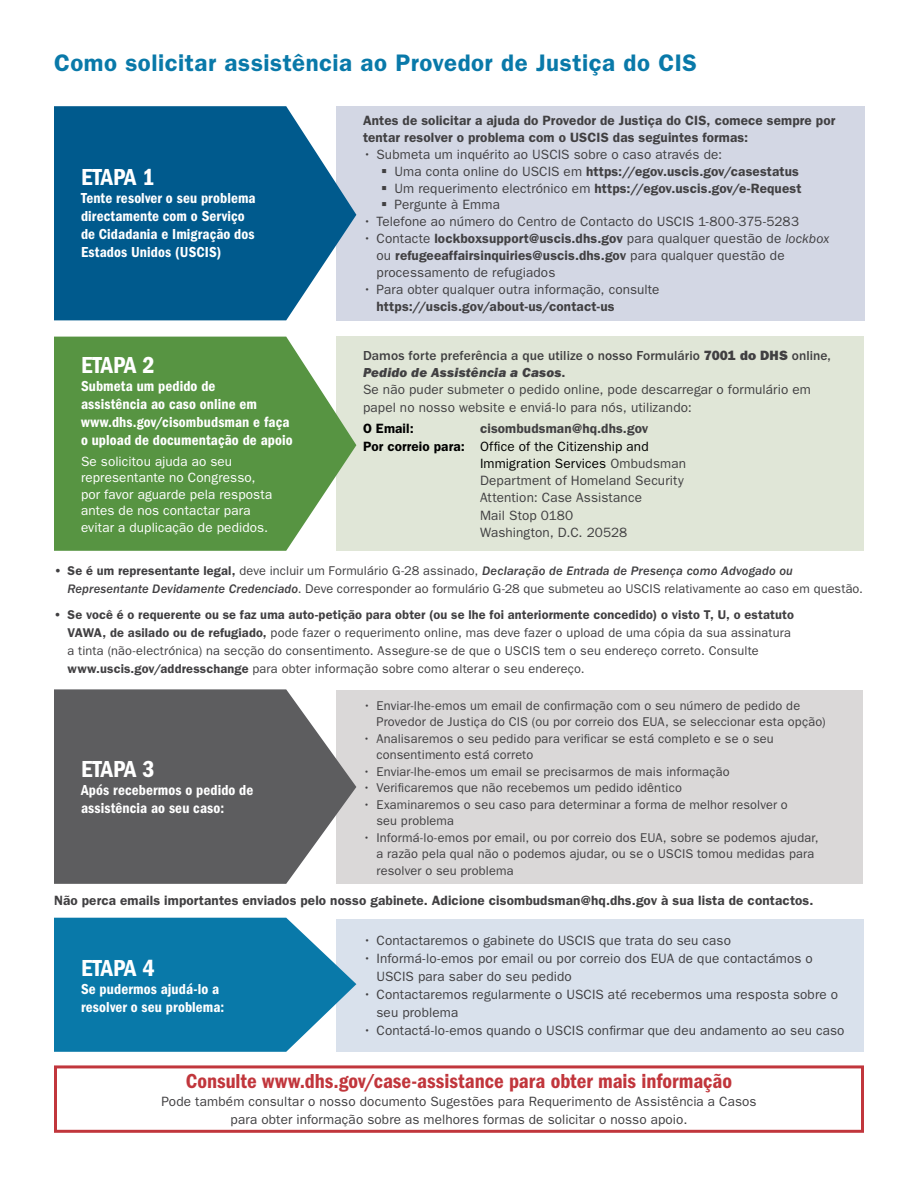
<style>
.page{position:relative;width:918px;height:1188px;background:#fff}
.page>*{position:absolute;margin:0;border:0;box-sizing:border-box;transform-origin:0 0}
.t1{font:600 24px "ITC Franklin Gothic Std";letter-spacing:.02em;color:#0979a9}
.t2{font:24px "ITC Franklin Gothic Std Dm Cd";letter-spacing:-.02em;color:#fff}
.t3{font:21px "ITC Franklin Gothic Std Dm Cd";color:#c1363c}
.t4{font:15px/18px "ITC Franklin Gothic Std Dm Cd";letter-spacing:.005em;color:#fff}
.t5{font:13.5px/16.8px "ITC Franklin Gothic Std";letter-spacing:.01em;color:#414042}
.t6{font:600 13.5px/16.8px "ITC Franklin Gothic Std";letter-spacing:.01em;color:#414042}
.t7{font:13.5px/16.5px "ITC Franklin Gothic Std";letter-spacing:.01em;color:#fff}
.t8{font:13.5px "ITC Franklin Gothic Std";letter-spacing:.01em;color:#000}
.t9{font:500 13.5px "ITC Franklin Gothic Std";letter-spacing:.005em;color:#414042}
.t10{font:13.5px "ITC Franklin Gothic Std Hvy It";letter-spacing:.01em;color:#414042}
.t11{font:600 13.5px "ITC Franklin Gothic Std";letter-spacing:.01em;color:#000}
.t12{font:12.75px/16.5px "ITC Franklin Gothic Std";letter-spacing:.01em;color:#414042}
.t13{font:12.75px "ITC Franklin Gothic Std Med It";letter-spacing:.01em;color:#414042}
.s1{font-weight:600}
.s2{font-style:italic}
.s3{font-family:"ITC Franklin Gothic Std Hvy";font-weight:400}
.s4{font-family:"ITC Franklin Gothic Std";font-weight:600}
.s5{color:#414042}
.s6{font-family:"ITC Franklin Gothic Std"}
.s7{font-family:"ITC Franklin Gothic Std Med It"}
</style>
<div class="page">
<div style="left:336px;top:106px;width:528px;height:214px;background:#d3d7e4"></div>
<svg style="left:54px;top:106px;width:302px;height:214px;background:#1a6a98"></svg>
<div style="left:54px;top:1065px;width:810px;height:68px;border:3px solid #c1363c"></div>
<div style="left:336px;top:337px;width:527px;height:214px;background:#e0e6d7"></div>
<svg style="left:54px;top:337px;width:302px;height:214px;background:#689e55"></svg>
<div style="left:336px;top:691px;width:526px;height:193px;background:#dad8d8"></div>
<svg style="left:54px;top:689px;width:302px;height:195px;background:#6d6d6f"></svg>
<div style="left:336px;top:919px;width:528px;height:133px;background:#d9e1ec"></div>
<svg style="left:54px;top:918px;width:302px;height:134px;background:#2386b1"></svg>
<h1 class="t1" style="left:54px;top:49px;width:645px">Como solicitar assistência ao Provedor de Justiça do CIS</h1>
<h1 class="t2" style="left:81px;top:164px;width:75px">ETAPA 1</h1>
<p class="t4" style="left:81px;top:189px;width:176px">Tente resolver o seu problema directamente com o Serviço de Cidadania e Imigração dos<br>Estados Unidos (USCIS)</p>
<p class="t6" style="left:363px;top:112px;width:474px">Antes de solicitar a ajuda do Provedor de Justiça do CIS, comece sempre por tentar resolver o problema com o USCIS das seguintes formas:</p>
<p class="t5" style="left:394px;top:146px;width:409px;text-indent:-32px">• Submeta um inquérito ao USCIS sobre o caso através de:<br>Uma conta online do USCIS em <span class="s1">https://egov.uscis.gov/casestatus </span>Um requerimento electrónico em <span class="s1">https://egov.uscis.gov/e-Request </span>Pergunte à Emma</p>
<p class="t5" style="left:363px;top:213px;width:438px">• Telefone ao número do Centro de Contacto do USCIS 1-800-375-5283</p>
<p class="t5" style="left:376px;top:230px;width:454px;text-indent:-13px">• Contacte <span class="s1">lockboxsupport@uscis.dhs.gov</span> para qualquer questão de <span class="s2">lockbox </span>ou <span class="s1">refugeeaffairsinquiries@uscis.dhs.gov</span> para qualquer questão de processamento de refugiados</p>
<p class="t5" style="left:363px;top:281px;width:298px">• Para obter qualquer outra informação, consulte</p>
<p class="t6" style="left:377px;top:298px;width:240px">https://uscis.gov/about-us/contact-us</p>
<p class="t9" style="left:363px;top:348px;width:469px">Damos forte preferência a que utilize o nosso Formulário <span class="s3">7001 do DHS</span> online,</p>
<p class="t10" style="left:363px;top:365px;width:204px">Pedido de Assistência a Casos<span class="s4">.</span></p>
<p class="t5" style="left:363px;top:381px;width:449px;line-height:17.2px">Se não puder submeter o pedido online, pode descarregar o formulário em papel no nosso website e enviá-lo para nós, utilizando:</p>
<p class="t11" style="left:363px;top:421px;width:52px">O Email:</p>
<p class="t6" style="left:480px;top:420px;width:170px">cisombudsman@hq.dhs.gov</p>
<p class="t8" style="left:363px;top:438px;width:287px"><span class="s1">Por correio para:</span> Office of the Citizenship and</p>
<p class="t8" style="left:480px;top:455px;width:208px">Immigration Services <span class="s5">Ombudsman</span></p>
<p class="t5" style="left:480px;top:472px;width:205px">Department of Homeland Security</p>
<p class="t5" style="left:480px;top:489px;width:163px">Attention: Case Assistance</p>
<p class="t5" style="left:480px;top:507px;width:95px">Mail Stop 0180</p>
<p class="t5" style="left:480px;top:524px;width:149px">Washington, D.C. 20528</p>
<p class="t13" style="left:54px;top:564px;width:741px"><span class="s4">• Se é um representante legal,</span> <span class="s6">deve incluir um Formulário G-28 assinado,</span> Declaração de Entrada de Presença como Advogado ou</p>
<p class="t12" style="left:68px;top:581px;width:797px"><span class="s7">Representante Devidamente Credenciado</span>. Deve corresponder ao formulário G-28 que submeteu ao USCIS relativamente ao caso em questão.</p>
<p class="t12" style="left:68px;top:606px;width:728px;line-height:18px;text-indent:-14px"><span class="s1">• Se você é o requerente ou se faz uma auto-petição para obter (ou se lhe foi anteriormente concedido) o visto T, U, o estatuto VAWA, de asilado ou de refugiado,</span> pode fazer o requerimento online, mas deve fazer o upload de uma cópia da sua assinatura a tinta (não-electrónica) na secção do consentimento. Assegure-se de que o USCIS tem o seu endereço correto. Consulte <span class="s1">www.uscis.gov/addresschange</span> para obter informação sobre como alterar o seu endereço.</p>
<h1 class="t2" style="left:81px;top:351px;width:75px">ETAPA 2</h1>
<p class="t4" style="left:81px;top:377px;width:213px">Submeta um pedido de<br>assistência ao caso online em www.dhs.gov/cisombudsman e faça o upload de documentação de apoio</p>
<p class="t7" style="left:81px;top:453px;width:193px">Se solicitou ajuda ao seu representante no Congresso, por favor aguarde pela resposta antes de nos contactar para evitar a duplicação de pedidos.</p>
<p class="t12" style="left:377px;top:697px;width:451px;text-indent:-14px">• Enviar-lhe-emos um email de confirmação com o seu número de pedido de<br>Provedor de Justiça do CIS (ou por correio dos EUA, se seleccionar esta opção)</p>
<p class="t12" style="left:376px;top:730px;width:399px;text-indent:-14px">• Analisaremos o seu pedido para verificar se está completo e se o seu consentimento está correto</p>
<p class="t12" style="left:363px;top:763px;width:368px">• Enviar-lhe-emos um email se precisarmos de mais informação</p>
<p class="t12" style="left:363px;top:780px;width:320px">• Verificaremos que não recebemos um pedido idêntico</p>
<p class="t12" style="left:376px;top:796px;width:413px;text-indent:-14px">• Examinaremos o seu caso para determinar a forma de melhor resolver o seu problema</p>
<p class="t12" style="left:376px;top:829px;width:444px;text-indent:-14px">• Informá-lo-emos por email, ou por correio dos EUA, sobre se podemos ajudar, a razão pela qual não o podemos ajudar, ou se o USCIS tomou medidas para resolver o seu problema</p>
<p class="t6" style="left:54px;top:892px;width:761px">Não perca emails importantes enviados pelo nosso gabinete. Adicione cisombudsman@hq.dhs.gov à sua lista de contactos.</p>
<h1 class="t2" style="left:81px;top:755px;width:75px">ETAPA 3</h1>
<p class="t4" style="left:81px;top:781px;width:174px">Após recebermos o pedido de assistência ao seu caso:</p>
<p class="t5" style="left:363px;top:932px;width:370px">• Contactaremos o gabinete do USCIS que trata do seu caso</p>
<p class="t5" style="left:376px;top:950px;width:438px;line-height:18px;text-indent:-14px">• Informá-lo-emos por email ou por correio dos EUA de que contactámos o<br>USCIS para saber do seu pedido</p>
<p class="t5" style="left:376px;top:986px;width:463px;line-height:18px;text-indent:-14px">• Contactaremos regularmente o USCIS até recebermos uma resposta sobre o seu problema</p>
<p class="t5" style="left:363px;top:1022px;width:483px">• Contactá-lo-emos quando o USCIS confirmar que deu andamento ao seu caso</p>
<h2 class="t3" style="left:186px;top:1069px;width:548px">Consulte www.dhs.gov/case-assistance para obter mais informação</h2>
<p class="t5" style="left:161px;top:1093px;width:597px;line-height:18px;text-align:center">Pode também consultar o nosso documento Sugestões para Requerimento de Assistência a Casos para obter informação sobre as melhores formas de solicitar o nosso apoio.</p>
<h1 class="t2" style="left:81px;top:954px;width:75px">ETAPA 4</h1>
<p class="t4" style="left:81px;top:980px;width:145px">Se pudermos ajudá-lo a resolver o seu problema:</p>
</div>
